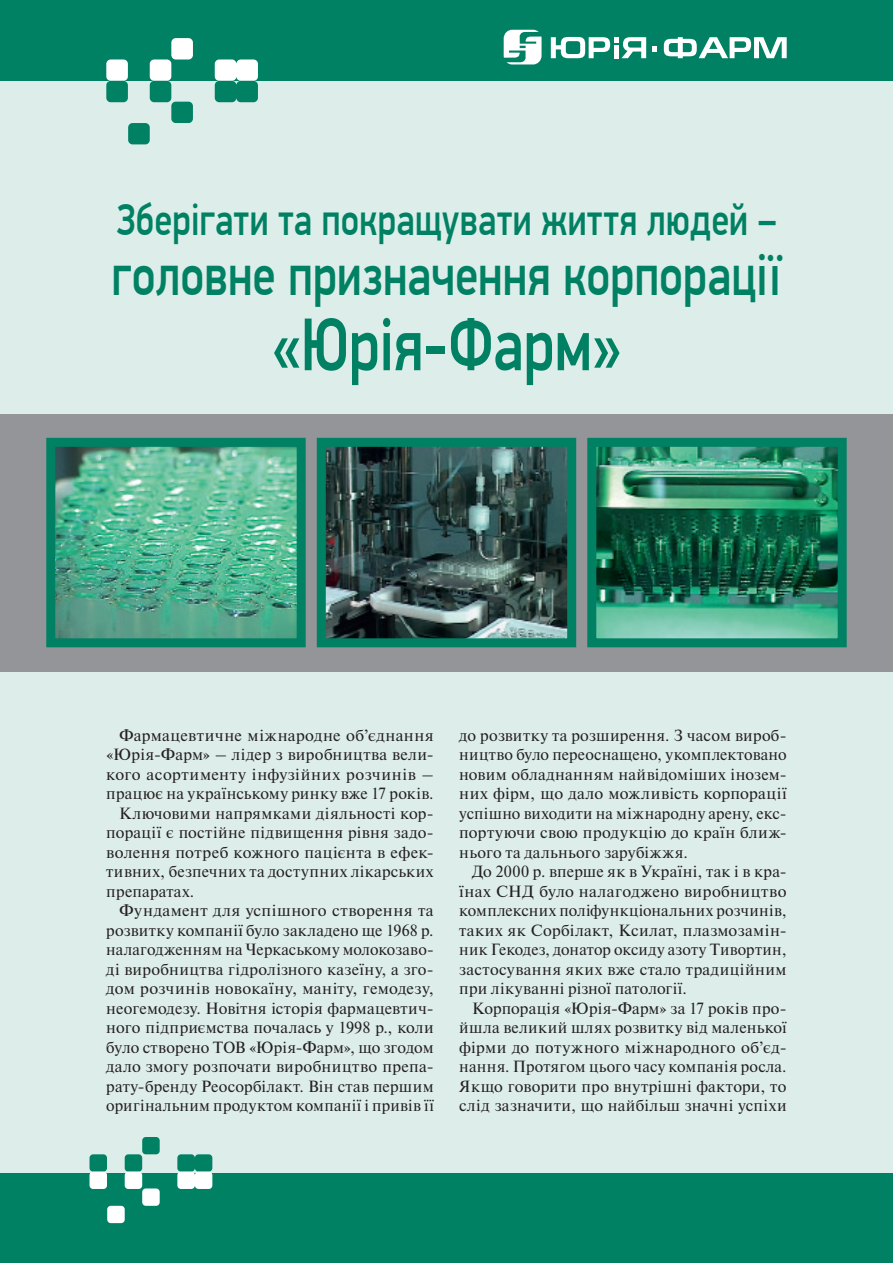
<style>
.page{position:relative;width:893px;height:1263px;background:#fff}
.page>*{position:absolute;margin:0;border:0;box-sizing:border-box;transform-origin:0 0}
.HEAD_MAIN_30{font:500 75px "PF Din Display Pro";letter-spacing:-.01em;color:#008164;scale:.8 1}
.HEAD_MAIN_30-2{font:500 58.5px "PF Din Display Pro";letter-spacing:.005em;color:#008164;scale:.8 1}
.HEAD_MAIN_30-3{font:500 45px "PF Din Display Pro";letter-spacing:.01em;color:#008164;scale:.8 1}
.t1{font:16.2px/19.5px "Newton C";letter-spacing:.025em;color:#231f20;text-align:justify}
</style>
<div class="page">
<div style="left:0;top:0;width:893px;height:1220px;background:#ddede9"></div>
<div style="left:0;top:1174px;width:893px;height:89px;background:#008164"></div>
<div style="left:0;top:0;width:893px;height:81px;background:#008164"></div>
<div style="left:0;top:414px;width:893px;height:257px;background:#939598"></div>
<svg style="left:652px;top:46px;width:5px;height:5px"></svg>
<svg style="left:504px;top:30px;width:38px;height:34px"></svg>
<svg style="left:551px;top:37px;width:95px;height:21px"></svg>
<svg style="left:664px;top:37px;width:123px;height:21px"></svg>
<img style="left:56px;top:448px;width:240px;height:189px">
<div style="left:46px;top:438px;width:260px;height:209px;border:9px solid #008164"></div>
<img style="left:327px;top:448px;width:239px;height:189px">
<div style="left:317px;top:438px;width:259px;height:209px;border:9px solid #008164"></div>
<img style="left:597px;top:448px;width:240px;height:189px">
<div style="left:587px;top:438px;width:260px;height:209px;border:9px solid #008164"></div>
<hr style="left:892px;top:884px;width:1px;height:226px;background:#939598">
<div style="left:125px;top:1154px;width:17px;height:18px;background:#008164;border-radius:4px"></div>
<div style="left:90px;top:1154px;width:17px;height:18px;background:#008164;border-radius:4px"></div>
<div style="left:142px;top:1137px;width:18px;height:17px;background:#008164;border-radius:4px"></div>
<div style="left:125px;top:1172px;width:17px;height:17px;background:#fff;border-radius:4px"></div>
<div style="left:90px;top:1172px;width:17px;height:17px;background:#fff;border-radius:4px"></div>
<div style="left:142px;top:1188px;width:18px;height:18px;background:#fff;border-radius:4px"></div>
<svg style="left:177px;top:1154px;width:35px;height:35px"></svg>
<div style="left:107px;top:1206px;width:18px;height:17px;background:#fff;border-radius:4px"></div>
<div style="left:150px;top:59px;width:21px;height:22px;background:#fff;border-radius:4px"></div>
<div style="left:106px;top:59px;width:22px;height:22px;background:#fff;border-radius:4px"></div>
<div style="left:171px;top:38px;width:22px;height:21px;background:#fff;border-radius:4px"></div>
<div style="left:150px;top:81px;width:21px;height:21px;background:#008164;border-radius:4px"></div>
<div style="left:106px;top:81px;width:22px;height:21px;background:#008164;border-radius:4px"></div>
<div style="left:171px;top:102px;width:22px;height:21px;background:#008164;border-radius:4px"></div>
<svg style="left:215px;top:59px;width:43px;height:43px;background:#7dbeaf"></svg>
<div style="left:128px;top:123px;width:22px;height:21px;background:#008164;border-radius:4px"></div>
<p class="HEAD_MAIN_30-3" style="left:117px;top:193px;width:826px">Зберігати та покращувати життя людей –</p>
<p class="HEAD_MAIN_30-2" style="left:112px;top:240px;width:838px">головне призначення корпорації</p>
<p class="HEAD_MAIN_30" style="left:271px;top:300px;width:439px">«Юрія-Фарм»</p>
<p class="t1" style="left:106px;top:726px;width:329px;text-indent:13px">Фармацевтичне міжнародне об’єднання «Юрія-Фарм» – лідер з виробництва вели&shy;кого асортименту інфузійних розчинів – працює на українському ринку вже 17 років.</p>
<p class="t1" style="left:106px;top:804px;width:329px;text-indent:13px">Ключовими напрямками діяльності кор&shy;порації є постійне підвищення рівня задо&shy;волення потреб кожного пацієнта в ефек&shy;тивних, безпечних та доступних лікарських препаратах.</p>
<p class="t1" style="left:106px;top:901px;width:329px;text-indent:13px">Фундамент для успішного створення та розвитку компанії було закладено ще 1968 р. налагодженням на Черкаському молокозаво&shy;ді виробництва гідролізного казеїну, а зго&shy;дом розчинів новокаїну, маніту, гемодезу, неогемодезу. Новітня історія фармацевтич&shy;ного підприємства почалась у 1998 р., коли було створено ТОВ «Юрія-Фарм», що згодом дало змогу розпочати виробництво препа&shy;рату-бренду Реосорбілакт. Він став першим оригінальним продуктом компанії і привів її</p>
<p class="t1" style="left:459px;top:726px;width:329px">до розвитку та розширення. З часом вироб&shy;ництво було переоснащено, укомплектовано новим обладнанням найвідоміших інозем&shy;них фірм, що дало можливість корпорації успішно виходити на міжнародну арену, екс&shy;портуючи свою продукцію до країн ближ&shy;нього та дальнього зарубіжжя.</p>
<p class="t1" style="left:459px;top:862px;width:329px;text-indent:13px">До 2000 р. вперше як в Україні, так і в кра&shy;їнах СНД було налагоджено виробництво комплексних поліфункціональних розчинів, таких як Сорбілакт, Ксилат, плазмозамін&shy;ник Гекодез, донатор оксиду азоту Тивортин, застосування яких вже стало традиційним при лікуванні різної патології.</p>
<p class="t1" style="left:459px;top:999px;width:329px;text-indent:13px">Корпорація «Юрія-Фарм» за 17 років про&shy;йшла великий шлях розвитку від маленької фірми до потужного міжнародного об’єд&shy;нання. Протягом цього часу компанія росла.<br>Якщо говорити про внутрішні фактори, то слід зазначити, що найбільш значні успіхи</p>
</div>
